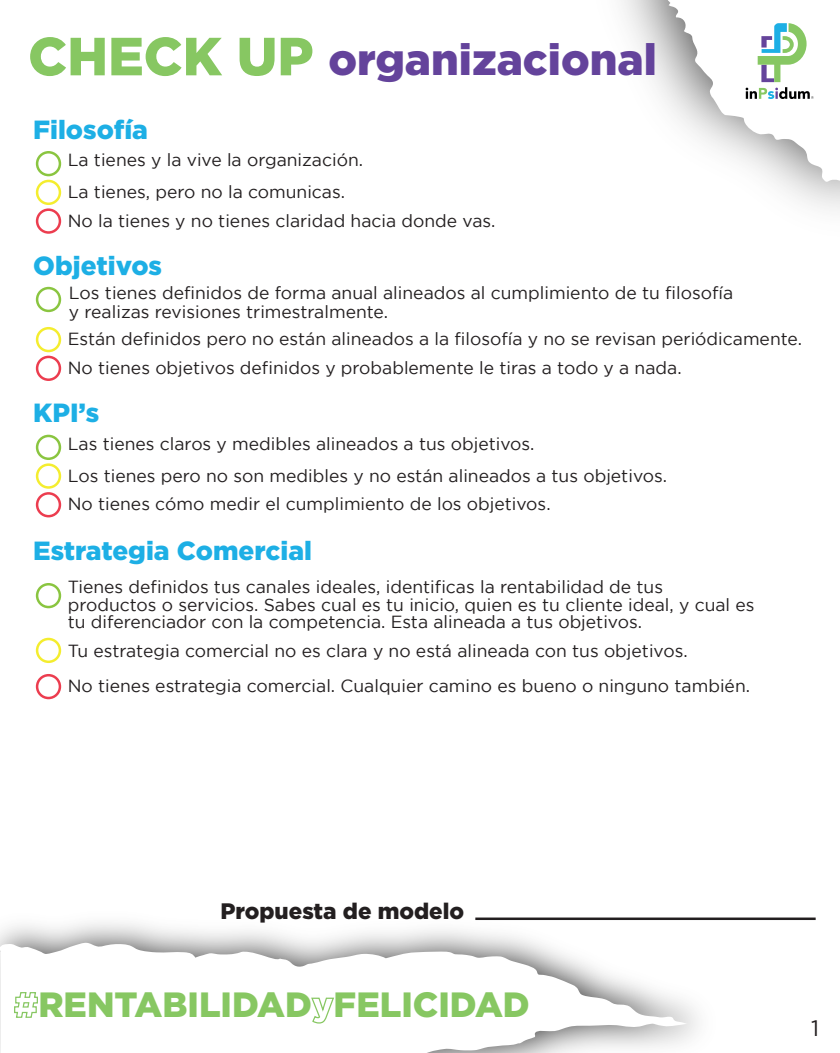
<style>
.page{position:relative;width:840px;height:1053px;background:#fff}
.page>*{position:absolute;margin:0;border:0;box-sizing:border-box;transform-origin:0 0}
.t1{font:900 43.75px "Gotham";color:#64439b}
.t2{font:900 35px "Gotham";color:#87c762}
.t3{font:900 26.25px "Gotham";color:#1dafe5}
.t4{font:900 22.38px "Gotham";color:#231f20}
.t5{font:22.38px "Gotham";color:#231f20}
.t6{font:17.5px/31.4px "Gotham";color:#231f20}
.s1{font-size:53.62px;color:#87c762}
</style>
<div class="page">
<img style="left:0;top:919px;width:739px;height:121px">
<svg style="left:0;top:942px;width:687px;height:110px"></svg>
<svg style="left:13px;top:991px;width:26px;height:27px"></svg>
<svg style="left:310px;top:996px;width:25px;height:28px"></svg>
<div style="left:36px;top:208px;width:25px;height:26px;border:2px solid #ec3d4f;border-radius:50%"></div>
<div style="left:36px;top:180px;width:25px;height:25px;border:2px solid #f4ed2f;border-radius:50%"></div>
<div style="left:36px;top:151px;width:25px;height:25px;border:2px solid #8ac540;border-radius:50%"></div>
<div style="left:36px;top:492px;width:25px;height:25px;border:2px solid #ec3d4f;border-radius:50%"></div>
<div style="left:36px;top:463px;width:25px;height:25px;border:2px solid #f4ed2f;border-radius:50%"></div>
<div style="left:36px;top:434px;width:25px;height:26px;border:2px solid #8ac540;border-radius:50%"></div>
<div style="left:36px;top:674px;width:25px;height:25px;border:2px solid #ec3d4f;border-radius:50%"></div>
<div style="left:36px;top:637px;width:25px;height:26px;border:2px solid #f4ed2f;border-radius:50%"></div>
<div style="left:36px;top:583px;width:25px;height:25px;border:2px solid #8ac540;border-radius:50%"></div>
<div style="left:36px;top:355px;width:25px;height:26px;border:2px solid #ec3d4f;border-radius:50%"></div>
<div style="left:36px;top:327px;width:25px;height:25px;border:2px solid #f4ed2f;border-radius:50%"></div>
<div style="left:36px;top:287px;width:25px;height:25px;border:2px solid #8ac540;border-radius:50%"></div>
<hr style="left:475px;top:917px;width:340px;height:2px;background:#231f20">
<svg style="left:664px;top:0;width:175px;height:200px"></svg>
<h1 class="t1" style="left:28px;top:35px;width:630px"><span class="s1">CHECK UP</span> organizacional</h1>
<h3 class="t3" style="left:33px;top:114px;width:116px">Filosofía</h3>
<p class="t6" style="left:68px;top:144px;width:297px">La tienes y la vive la organización.<br>La tienes, pero no la comunicas.</p>
<p class="t6" style="left:68px;top:204px;width:429px">No la tienes y no tienes claridad hacia donde vas.</p>
<h3 class="t3" style="left:33px;top:250px;width:130px">Objetivos</h3>
<p class="t6" style="left:69px;top:283px;width:665px;line-height:18.8px">Los tienes definidos de forma anual alineados al cumplimiento de tu filosofía y realizas revisiones trimestralmente.</p>
<p class="t6" style="left:68px;top:324px;width:735px;line-height:28.8px">Están definidos pero no están alineados a la filosofía y no se revisan periódicamente.<br>No tienes objetivos definidos y probablemente le tiras a todo y a nada.</p>
<h3 class="t3" style="left:33px;top:398px;width:68px">KPI’s</h3>
<p class="t6" style="left:68px;top:428px;width:600px">Las tienes claros y medibles alineados a tus objetivos.<br>Los tienes pero no son medibles y no están alineados a tus objetivos.</p>
<p class="t6" style="left:68px;top:488px;width:484px">No tienes cómo medir el cumplimiento de los objetivos.</p>
<h3 class="t3" style="left:33px;top:535px;width:280px">Estrategia Comercial</h3>
<p class="t6" style="left:68px;top:578px;width:688px;line-height:17.5px">Tienes definidos tus canales ideales, identificas la rentabilidad de tus productos o servicios. Sabes cual es tu inicio, quien es tu cliente ideal, y cual es tu diferenciador con la competencia. Esta alineada a tus objetivos.</p>
<p class="t6" style="left:68px;top:633px;width:683px;line-height:35px">Tu estrategia comercial no es clara y no está alineada con tus objetivos.<br>No tienes estrategia comercial. Cualquier camino es bueno o ninguno también.</p>
<p class="t4" style="left:220px;top:897px;width:245px">Propuesta de modelo</p>
<h2 class="t2" style="left:38px;top:984px;width:492px">RENTABILIDAD FELICIDAD</h2>
<p class="t5" style="left:810px;top:1015px;width:10px">1</p>
</div>
